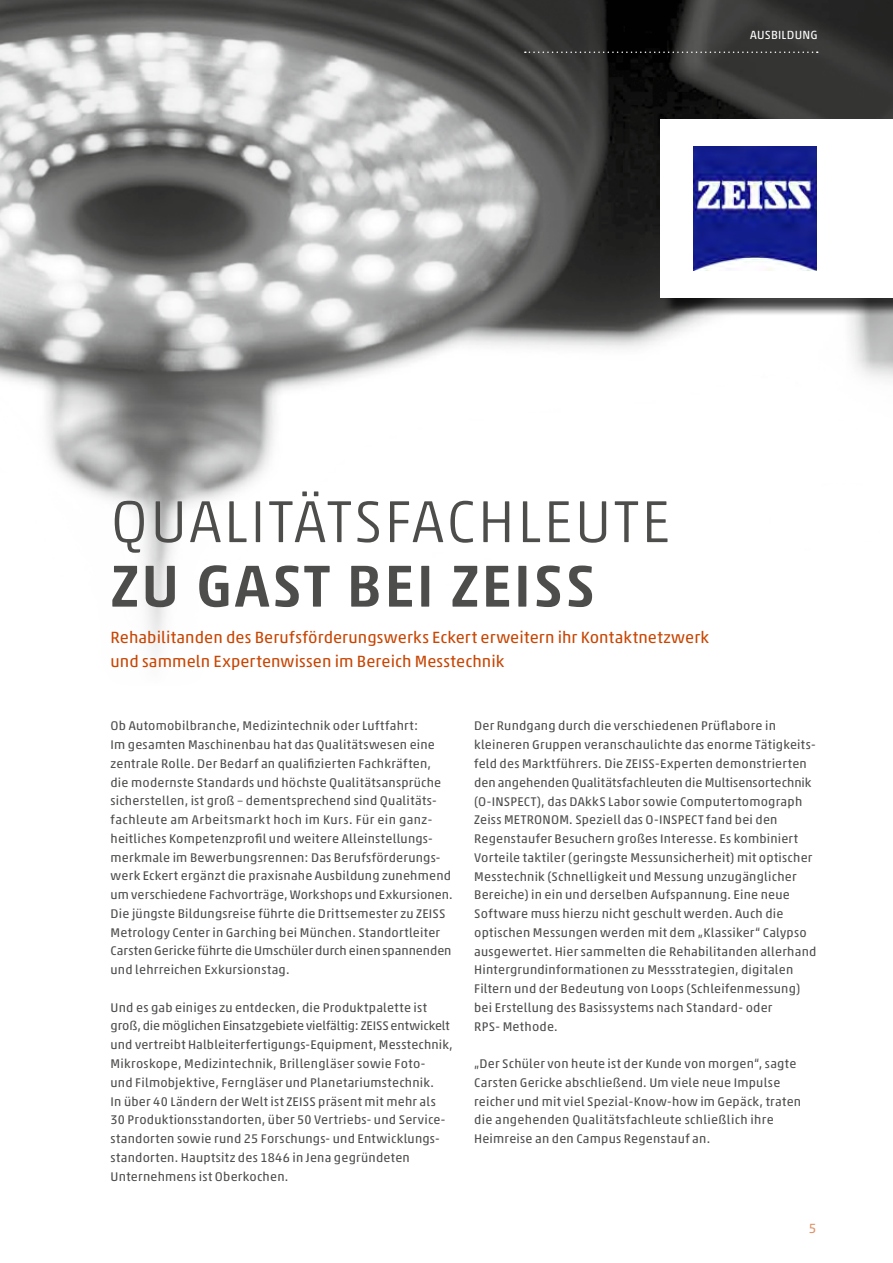
<style>
.page{position:relative;width:893px;height:1263px;background:#fff}
.page>*{position:absolute;margin:0;border:0;box-sizing:border-box;transform-origin:0 0}
.t1{font:300 60px "Akko Pro";letter-spacing:.04em;color:#4d4d4c}
.t2{font:500 60px "Akko Pro";letter-spacing:.04em;color:#4d4d4c}
.t3{font:16.5px/24px "Akko Pro";letter-spacing:.005em;color:#c84502}
.t4{font:13.5px "Akko Pro";color:#e09366}
.t5{font:12.75px/18.8px "Akko Pro";letter-spacing:.015em;color:#4d4d4c}
.t6{font:12px "Akko Pro";letter-spacing:.015em;color:#fff}
</style>
<div class="page">
<hr style="left:0;top:0;width:1px;height:1263px;background:#c84502">
<img style="left:0;top:0;width:893px;height:652px">
<svg style="left:525px;top:51px;width:293px;height:2px"></svg>
<img style="left:0;top:404px;width:1px;height:429px">
<div style="left:662px;top:121px;width:231px;height:195px;background:#000;opacity:.75"></div>
<div style="left:660px;top:119px;width:233px;height:179px;background:#fff"></div>
<img style="left:693px;top:147px;width:123px;height:123px">
<p class="t6" style="left:750px;top:27px;width:34px">ausbildu</p>
<p class="t6" style="left:802px;top:27px;width:17px">ng</p>
<h1 class="t1" style="left:111px;top:485px;width:553px">QUALITÄTSFACHLEUTE</h1>
<h1 class="t2" style="left:111px;top:549px;width:370px">ZU GAST BEI ZEISS</h1>
<p class="t3" style="left:111px;top:625px;width:600px">Rehabilitanden des Berufsförderungswerks Eckert erweitern ihr Kontaktnetzwerk und sammeln Expertenwissen im Bereich Messtechnik</p>
<p class="t5" style="left:111px;top:716px;width:344px">Ob Automobilbranche, Medizintechnik oder Luftfahrt:<br>I m gesamten Maschinenbau hat das Qualitätswesen eine zentrale Rolle. Der Bedarf an qualifizierten Fachkräften,<br>die modernste Standards und höchste Qualitätsansprüche sicherstellen, ist groß – dementsprechend sind Qualitäts&shy;fachleute am Arbeitsmarkt hoch im Kurs. Für ein ganz&shy;heitliches Kompetenzprofil und weitere Alleinstellungs&shy;merkmale im Bewerbungsrennen: Das Berufsförderungs&shy;werk Eckert ergänzt die praxisnahe Ausbildung zunehmend um verschiedene Fachvorträge, Workshops und Exkursionen.<br>Die jüngste Bildungsreise führte die Drittsemester zu ZEISS Metrology Center in Garching bei München. Standortleiter Carsten Gericke führte die Umschüler durch einen spannenden und lehrreichen Exkursionstag.</p>
<p class="t5" style="left:111px;top:998px;width:318px">Und es gab einiges zu entdecken, die Produktpalette ist groß, die möglichen Einsatzgebiete vielfältig: ZEISS</p>
<p class="t5" style="left:111px;top:1016px;width:344px;text-indent:280px">entwickelt und vertreibt Halbleiterfertigungs-Equipment, Messtechnik, Mikroskope, Medizintechnik, Brillengläser sowie Foto-<br>und Filmobjektive, Ferngläser und Planetariumstechnik.<br>In über 40 Ländern der Welt ist ZEISS</p>
<p class="t5" style="left:111px;top:1091px;width:336px;text-indent:208px">präsent mit mehr als 30 Produktionsstandorten, über 50 Vertriebs- und Service&shy;standorten sowie rund 25 Forschungs- und Entwicklungs&shy;standorten. Hauptsitz des 1846 in Jena gegründeten Unternehmens ist Oberkochen.</p>
<p class="t5" style="left:474px;top:716px;width:343px">Der Rundgang durch die verschiedenen Prüflabore in kleineren Gruppen veranschaulichte das enorme Tätigkeits&shy;feld des Marktführers. Die ZEISS</p>
<p class="t5" style="left:474px;top:754px;width:339px;text-indent:181px">-Experten demonstrierten den angehenden Qualitätsfachleuten die Multisensortechnik (O-INS</p>
<p class="t5" style="left:474px;top:791px;width:330px;text-indent:36px">PECT), das DAkkS Labor sowie Computertomograph<br>Zeiss METRONO</p>
<p class="t5" style="left:474px;top:810px;width:344px;text-indent:204px">PECT fand bei den Regenstaufer Besuchern großes I nteresse. Es kombiniert Vorteile taktiler (geringste Messunsicherheit) mit optischer Messtechnik (Schnelligkeit und Messung unzugänglicher Bereiche) in ein und derselben Aufspannung. Eine neue Software muss hierzu nicht geschult werden. Auch die optischen Messungen werden mit dem „Klassiker“ Calypso ausgewertet. Hier sammelten die Rehabilitanden allerhand Hintergrundinformationen zu Messstrategien, digitalen Filtern und der Bedeutung von Loops (Schleifenmessung) bei Erstellung des Basissystems nach Standard- oder<br>RPS- Methode.</p>
<p class="t5" style="left:474px;top:1054px;width:328px">„Der Schüler von heute ist der Kunde von morgen“, sagte Carsten Gericke abschließend. Um viele neue Impulse reicher und mit viel Spezial-Know-how im Gepäck, traten die angehenden Qualitätsfachleute schließlich ihre Heimreise an den Campus Regenstauf an.</p>
<p class="t5" style="left:559px;top:810px;width:102px">M. Speziell das O-INS</p>
<p class="t4" style="left:809px;top:1220px;width:9px">5</p>
</div>
